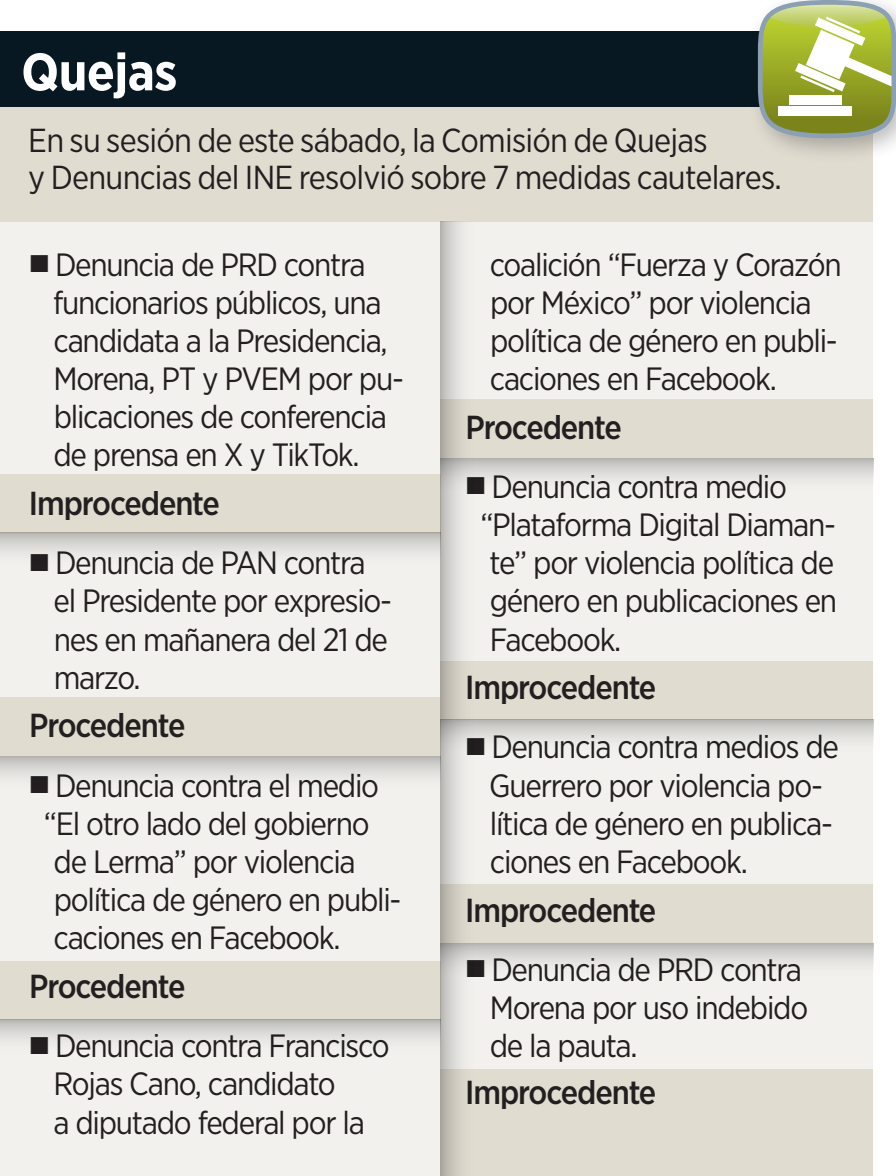
<style>
.page{position:relative;width:896px;height:1176px;background:#fff}
.page>*{position:absolute;margin:0;border:0;box-sizing:border-box;transform-origin:0 0}
.t1{font:700 52.5px "Gotham Narrow";letter-spacing:-.01em;color:#fff}
.t2{font:33.25px/36.8px "Gotham Narrow";letter-spacing:-.025em;color:#231f20}
.t3{font:500 33.25px "Gotham Narrow";letter-spacing:-.035em;color:#231f20}
.t4{font:32.2px/38.1px "Gotham Narrow";letter-spacing:-.04em;color:#231f20}
</style>
<div class="page">
<div style="left:0;top:222px;width:872px;height:953px;background:#f2f1ed"></div>
<div style="left:0;top:31px;width:872px;height:77px;background:#071822"></div>
<div style="left:0;top:108px;width:872px;height:114px;background:#e1dcd0"></div>
<div style="left:0;top:473px;width:440px;height:59px;background:#e1dcd0"></div>
<div style="left:440px;top:399px;width:432px;height:59px;background:#e1dcd0"></div>
<div style="left:440px;top:661px;width:432px;height:58px;background:#e1dcd0"></div>
<div style="left:440px;top:884px;width:432px;height:59px;background:#e1dcd0"></div>
<div style="left:440px;top:1069px;width:432px;height:106px;background:#e1dcd0"></div>
<div style="left:0;top:697px;width:440px;height:59px;background:#e1dcd0"></div>
<div style="left:0;top:960px;width:440px;height:59px;background:#e1dcd0"></div>
<svg style="left:440px;top:222px;width:22px;height:953px"></svg>
<svg style="left:0;top:532px;width:440px;height:22px"></svg>
<svg style="left:440px;top:458px;width:432px;height:35px"></svg>
<svg style="left:440px;top:719px;width:432px;height:35px"></svg>
<svg style="left:440px;top:943px;width:432px;height:35px"></svg>
<svg style="left:0;top:756px;width:440px;height:21px"></svg>
<svg style="left:0;top:1019px;width:440px;height:22px"></svg>
<div style="left:745px;top:0;width:150px;height:164px;background:#231f20;opacity:.3"></div>
<svg style="left:750px;top:0;width:145px;height:141px;background:#b1bc7a"></svg>
<h1 class="t1" style="left:21px;top:38px;width:158px">Quejas</h1>
<p class="t2" style="left:28px;top:121px;width:755px">En su sesión de este sábado, la Comisión de Quejas<br>y Denuncias del INE resolvió sobre 7 medidas cautelares.</p>
<p class="t4" style="left:53px;top:244px;width:352px;text-indent:-23px">■ Denuncia de PRD contra funcionarios públicos, una candidata a la Presidencia,<br>Morena, PT y PVEM por pu&shy;blicaciones de conferencia de prensa en X y TikTok.</p>
<p class="t3" style="left:29px;top:482px;width:193px">Improcedente</p>
<p class="t4" style="left:54px;top:543px;width:340px;text-indent:-23px">■ Denuncia de PAN contra el Presidente por expresio&shy;nes en mañanera del 21 de marzo.</p>
<p class="t3" style="left:29px;top:704px;width:158px">Procedente</p>
<p class="t4" style="left:30px;top:765px;width:350px">■ Denuncia contra el medio</p>
<p class="t4" style="left:44px;top:803px;width:327px">“El otro lado del gobierno</p>
<p class="t4" style="left:53px;top:842px;width:304px">de Lerma” por violencia</p>
<p class="t4" style="left:54px;top:880px;width:349px">política de género en publi-</p>
<p class="t4" style="left:54px;top:918px;width:288px">caciones en Facebook.</p>
<p class="t3" style="left:29px;top:965px;width:158px">Procedente</p>
<p class="t4" style="left:53px;top:1026px;width:338px;text-indent:-23px">■ Denuncia contra Francisco<br>Rojas Cano, candidato<br>a diputado federal por la</p>
<p class="t4" style="left:490px;top:244px;width:353px">coalición “Fuerza y Corazón por México” por violencia política de género en publi&shy;caciones en Facebook.</p>
<p class="t3" style="left:465px;top:406px;width:158px">Procedente</p>
<p class="t4" style="left:480px;top:467px;width:358px;text-indent:-14px">■ Denuncia contra medio “Plataforma Digital Diaman&shy;te” por violencia política de género en publicaciones en<br>Facebook.</p>
<p class="t3" style="left:465px;top:666px;width:193px">Improcedente</p>
<p class="t4" style="left:489px;top:727px;width:351px;text-indent:-23px">■ Denuncia contra medios de<br>Guerrero por violencia po&shy;lítica de género en publica&shy;ciones en Facebook.</p>
<p class="t3" style="left:465px;top:888px;width:193px">Improcedente</p>
<p class="t4" style="left:489px;top:949px;width:320px;text-indent:-23px">■ Denuncia de PRD contra<br>Morena por uso indebido de la pauta.</p>
<p class="t3" style="left:465px;top:1071px;width:193px">Improcedente</p>
</div>
